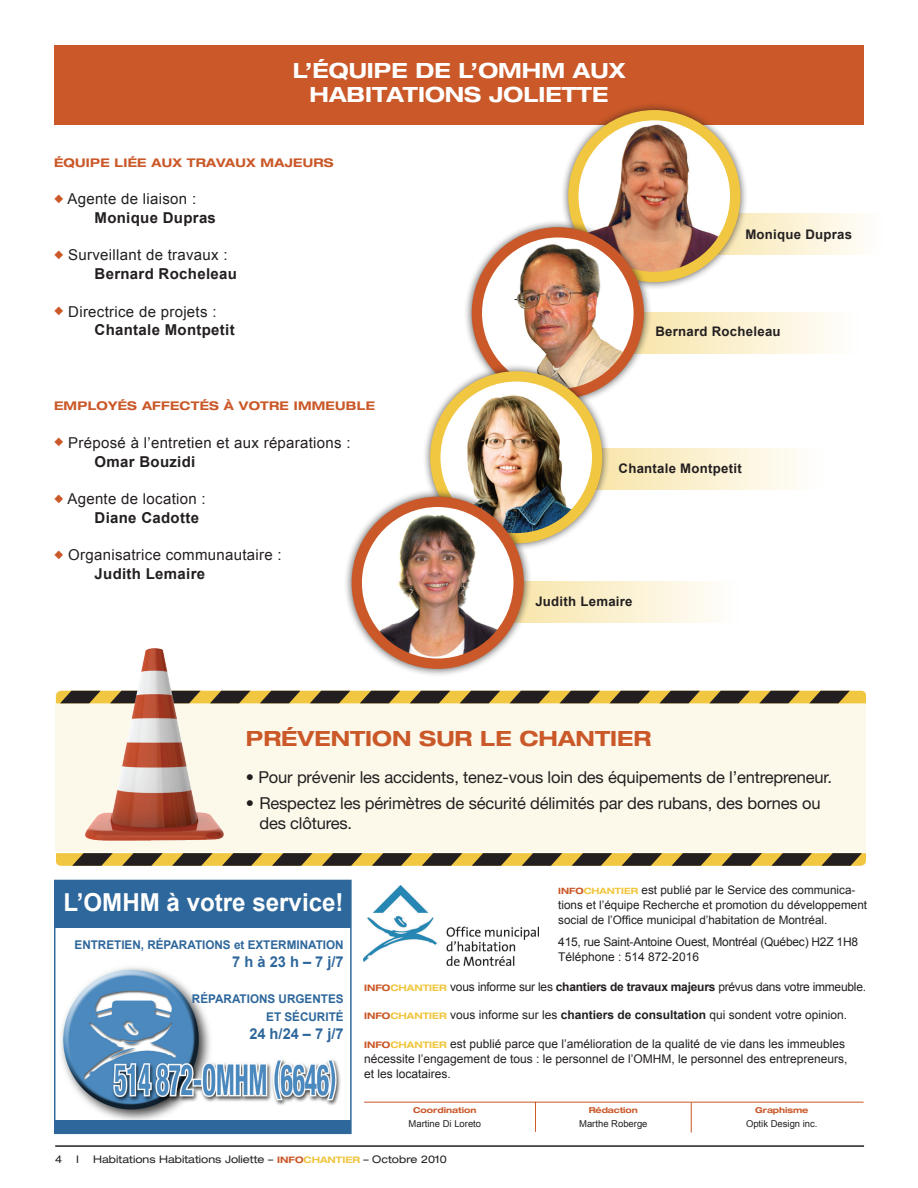
<style>
.page{position:relative;width:918px;height:1188px;background:#fff}
.page>*{position:absolute;margin:0;border:0;box-sizing:border-box;transform-origin:0 0}
.t1{font:700 24.75px "Arial";color:#fff}
.t2{font:700 expanded 21px/24px "Helvetica Neue";color:#fff}
.t3{font:700 expanded 21px "Helvetica Neue";color:#ca5828}
.t4{font:16.5px/19.5px "Helvetica Neue";letter-spacing:-.01em;color:#231f20}
.t5{font:15px/18.8px "Arial";letter-spacing:.02em;color:#231f20}
.t6{font:700 15px "Arial";color:#2e679b}
.t7{font:700 13.2px "Arial";letter-spacing:.02em;color:#231f20}
.t8{font:12px/15px "Arial";color:#231f20}
.t9{font:12px/15px "Arial";letter-spacing:-.02em;color:#231f20}
.t10{font:700 12px/18px "Arial";color:#2e679b}
.t11{font:700 expanded 12px "Helvetica Neue";letter-spacing:.02em;color:#ca5828}
.t12{font:11.7px/15px "Arial";color:#231f20}
.t13{font:expanded 10.5px "Helvetica Neue";color:#231f20}
.t14{font:9.45px "Arial";color:#231f20}
.t15{font:700 expanded 8.1px "Helvetica Neue";letter-spacing:-.01em;color:#ca5828}
.s1{color:#ca5828}
.s2{font-weight:700}
.s3{font-family:"Helvetica Neue";font-weight:700;font-stretch:expanded;font-size:8.7px;color:#ca5828}
.s4{font-family:"Helvetica Neue";font-weight:700;font-stretch:expanded;font-size:8.7px;color:#f1c640}
.s5{font-family:"Helvetica Neue";font-weight:700;font-stretch:expanded;font-size:9px;color:#ca5828}
.s6{font-family:"Helvetica Neue";font-weight:700;font-stretch:expanded;font-size:9px;color:#f1c640}
.s7{font-weight:700;font-size:9px;color:#ca5828}
.s8{font-weight:700;font-size:9px;color:#f1c640}
</style>
<div class="page">
<div style="left:56px;top:694px;width:810px;height:158px;background:#fcf8ea"></div>
<svg style="left:56px;top:853px;width:810px;height:13px;background:#7d6930"></svg>
<svg style="left:56px;top:691px;width:810px;height:12px;background:#7d682e"></svg>
<div style="left:54px;top:45px;width:810px;height:80px;background:#ca5828"></div>
<hr style="left:55px;top:1145px;width:809px;height:2px;background:#231f20">
<img style="left:364px;top:885px;width:175px;height:80px">
<hr style="left:364px;top:1102px;width:500px;height:1px;background:#ca5828">
<hr style="left:691px;top:1103px;width:1px;height:30px;background:#ca5828">
<hr style="left:535px;top:1102px;width:1px;height:30px;background:#ca5828">
<img style="left:56px;top:967px;width:294px;height:154px">
<div style="left:54px;top:880px;width:297px;height:47px;background:#2e679b"></div>
<div style="left:54px;top:1121px;width:297px;height:13px;background:#2e679b"></div>
<svg style="left:748px;top:213px;width:114px;height:41px;background:#fbf3da"></svg>
<div style="left:560px;top:102px;width:188px;height:188px;background:#231f20;opacity:.75"></div>
<img style="left:573px;top:115px;width:162px;height:162px;border-radius:81px">
<div style="left:568px;top:110px;width:172px;height:172px;border:10px solid #f1c640;border-radius:50%"></div>
<svg style="left:652px;top:312px;width:182px;height:41px;background:#fbf1d2"></svg>
<div style="left:463px;top:219px;width:189px;height:188px;background:#231f20;opacity:.75"></div>
<svg style="left:477px;top:232px;width:162px;height:162px"></svg>
<img style="left:504px;top:236px;width:121px;height:158px">
<div style="left:472px;top:227px;width:172px;height:172px;border:10px solid #ca5828;border-radius:50%"></div>
<svg style="left:610px;top:449px;width:187px;height:41px;background:#fbf1d1"></svg>
<svg style="left:532px;top:582px;width:182px;height:41px;background:#fbf1d2"></svg>
<div style="left:422px;top:363px;width:188px;height:188px;background:#231f20;opacity:.75"></div>
<svg style="left:435px;top:376px;width:162px;height:162px"></svg>
<img style="left:444px;top:376px;width:133px;height:162px">
<div style="left:430px;top:371px;width:172px;height:172px;border:10px solid #f1c640;border-radius:50%"></div>
<div style="left:343px;top:488px;width:189px;height:189px;background:#231f20;opacity:.75"></div>
<svg style="left:357px;top:502px;width:162px;height:162px"></svg>
<img style="left:378px;top:505px;width:130px;height:159px">
<div style="left:352px;top:497px;width:172px;height:172px;border:10px solid #ca5828;border-radius:50%"></div>
<img style="left:64px;top:648px;width:182px;height:218px">
<h2 class="t2" style="left:293px;top:57px;width:208px">L’ÉQUIPE DE L’OMHM</h2>
<h2 class="t2" style="left:310px;top:57px;width:317px;text-indent:263px">AUX<br>HABITATIONS JOLIETTE</h2>
<p class="t11" style="left:54px;top:155px;width:47px">ÉQUIPE</p>
<p class="t11" style="left:115px;top:155px;width:23px">LIÉE</p>
<p class="t11" style="left:152px;top:155px;width:22px">AUX</p>
<p class="t11" style="left:187px;top:155px;width:60px">TR AVAUX</p>
<p class="t11" style="left:261px;top:155px;width:44px">MAJEURS</p>
<p class="t5" style="left:95px;top:190px;width:123px;text-indent:-41px"><span class="s1">◆</span> Agente de liaison :<br><span class="s2">Monique Dupras</span></p>
<p class="t5" style="left:95px;top:246px;width:144px;text-indent:-41px"><span class="s1">◆</span> Surveillant de travaux :<br><span class="s2">Bernard Rocheleau</span></p>
<p class="t5" style="left:95px;top:302px;width:142px;text-indent:-41px"><span class="s1">◆</span> Directrice de projets :<br><span class="s2">Chantale Montpetit</span></p>
<p class="t7" style="left:745px;top:226px;width:108px">Monique Dupras</p>
<p class="t7" style="left:655px;top:323px;width:127px">Bernard Rocheleau</p>
<p class="t11" style="left:54px;top:398px;width:12px">EMPLO</p>
<p class="t11" style="left:108px;top:398px;width:20px">YÉS</p>
<p class="t11" style="left:142px;top:398px;width:21px">AFFECTÉS</p>
<p class="t11" style="left:224px;top:398px;width:26px">À VOTRE</p>
<p class="t11" style="left:294px;top:398px;width:17px">IMMEUBLE</p>
<p class="t5" style="left:95px;top:433px;width:258px;text-indent:-41px"><span class="s1">◆</span> Préposé à l’entretien et aux réparations :<br><span class="s2">Omar Bouzidi</span></p>
<p class="t5" style="left:95px;top:490px;width:113px;text-indent:-41px"><span class="s1">◆</span> Agente de location :<br><span class="s2">Diane Cadotte</span></p>
<p class="t5" style="left:95px;top:546px;width:189px;text-indent:-41px"><span class="s1">◆</span> Organisatrice communautaire :<br><span class="s2">Judith Lemaire</span></p>
<p class="t7" style="left:619px;top:459px;width:125px">Chantale Montpetit</p>
<p class="t7" style="left:535px;top:593px;width:99px">Judith Lemaire</p>
<h2 class="t3" style="left:246px;top:725px;width:407px">PRÉVENTION SUR LE CHANTIER</h2>
<h3 class="t4" style="left:246px;top:767px;width:588px">• Pour prévenir les accidents, tenez-vous loin des équipements de l’entrepreneur.</h3>
<h3 class="t4" style="left:259px;top:793px;width:563px;text-indent:-13px">• Respectez les périmètres de sécurité délimités par des rubans, des bornes ou des clôtures.</h3>
<h1 class="t1" style="left:63px;top:886px;width:282px">L’OMHM à votre service!</h1>
<p class="t10" style="left:75px;top:936px;width:271px">ENTRETIEN, RÉPARATIONS et EXTERMINATION</p>
<p class="t6" style="left:232px;top:952px;width:113px">7 h à 23 h – 7 j/7</p>
<p class="t10" style="left:192px;top:990px;width:17px">Réparations</p>
<p class="t10" style="left:266px;top:990px;width:47px;text-indent:12px">urgentes et séc</p>
<p class="t10" style="left:309px;top:1008px;width:16px">urité</p>
<p class="t6" style="left:249px;top:1024px;width:96px">24 h/24 – 7 j/7</p>
<p class="t12" style="left:558px;top:882px;width:310px"><span class="s3">INFO</span><span class="s4">CHANTIER</span> est publié par le Service des communica&shy;tions et l’équipe Recherche et promotion du développement social de l’Office municipal d’habitation de Montréal.</p>
<p class="t9" style="left:558px;top:934px;width:301px">415, rue Saint-Antoine Ouest, Montréal (Québec) H2Z 1H8<br>Téléphone : 514 872-2016</p>
<p class="t9" style="left:364px;top:979px;width:504px"><span class="s5">INFO</span><span class="s6">CHANTI ER</span> vous informe sur les <span class="s2">chantiers de travaux majeurs</span> prévus dans votre immeuble.</p>
<p class="t8" style="left:364px;top:1008px;width:484px"><span class="s5">INFO</span><span class="s6">CHANTIER</span> vous informe sur les <span class="s2">chantiers de consultation</span> qui sondent votre opinion.</p>
<p class="t8" style="left:364px;top:1036px;width:485px"><span class="s5">INFO</span><span class="s6">CHANTIER</span> est publié parce que l’amélioration de la qualité de vie dans les immeubles nécessite l’engagement de tous : le personnel de l’OMHM, le personnel des entrepreneurs, et les locataires.</p>
<p class="t15" style="left:413px;top:1105px;width:65px">COORDINATION</p>
<p class="t14" style="left:409px;top:1117px;width:74px">Martine Di Loreto</p>
<p class="t15" style="left:589px;top:1105px;width:51px">RÉDACTION</p>
<p class="t14" style="left:579px;top:1117px;width:70px">Marthe Roberge</p>
<p class="t15" style="left:755px;top:1105px;width:55px">GRAPHISME</p>
<p class="t14" style="left:746px;top:1117px;width:73px">Optik Design inc.</p>
<p class="t13" style="left:55px;top:1152px;width:9px">4</p>
<p class="t13" style="left:76px;top:1152px;width:4px">I</p>
<p class="t13" style="left:93px;top:1152px;width:355px">Habitations Habitations Joliette – <span class="s7">INFO</span><span class="s8">CHANTIER</span> – Octobre 2010</p>
</div>
